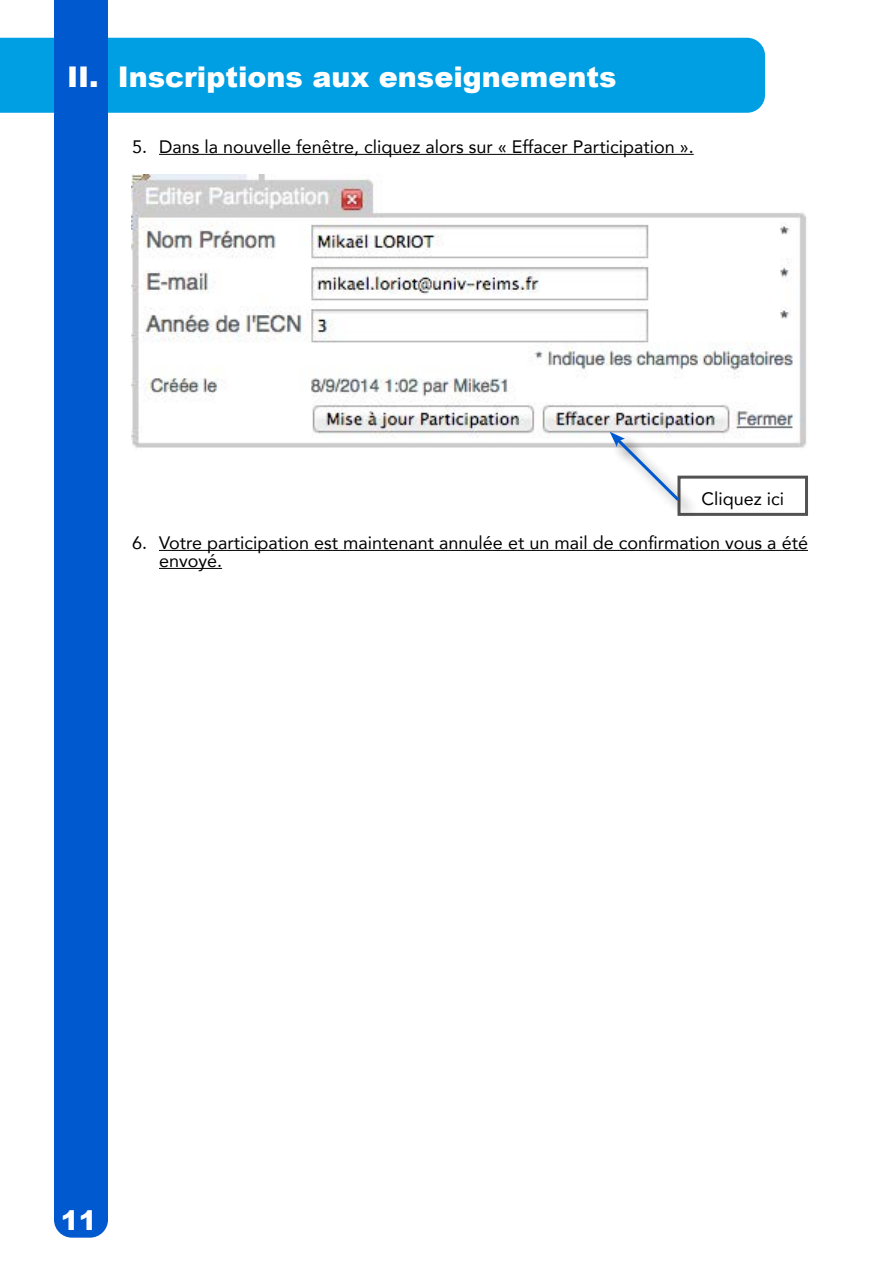
<style>
.page{position:relative;width:893px;height:1263px;background:#fff}
.page>*{position:absolute;margin:0;border:0;box-sizing:border-box;transform-origin:0 0}
.t1{font:900 28.5px "Arial";color:#fff}
.t2{font:900 27px "Arial";color:#fff}
.t3{font:18px/18px "Avenir";color:#000}
</style>
<div class="page">
<hr style="left:159px;top:154px;width:535px;height:1px;background:#000">
<hr style="left:159px;top:550px;width:649px;height:1px;background:#000">
<hr style="left:159px;top:568px;width:63px;height:1px;background:#000">
<div style="left:0;top:38px;width:765px;height:75px;background:#009fe3"></div>
<div style="left:54px;top:0;width:54px;height:1238px;background:#0059cf"></div>
<img style="left:131px;top:174px;width:676px;height:274px">
<div style="left:677px;top:476px;width:131px;height:40px;border:3px solid #525252"></div>
<div style="left:610px;top:432px;width:89px;height:89px;background:#000;opacity:.5"></div>
<svg style="left:610px;top:432px;width:72px;height:72px"></svg>
<h1 class="t1" style="left:67px;top:56px;width:551px">II. Inscriptions aux enseignements</h1>
<p class="t3" style="left:132px;top:137px;width:563px">5. Dans la nouvelle fenêtre, cliquez alors sur « Effacer Participation ».</p>
<p class="t3" style="left:701px;top:489px;width:84px">Cliquez ici</p>
<p class="t3" style="left:159px;top:533px;width:650px;text-indent:-27px">6. Votre participation est maintenant annulée et un mail de confirmation vous a été envoyé.</p>
<h2 class="t2" style="left:61px;top:1201px;width:38px">11</h2>
</div>
